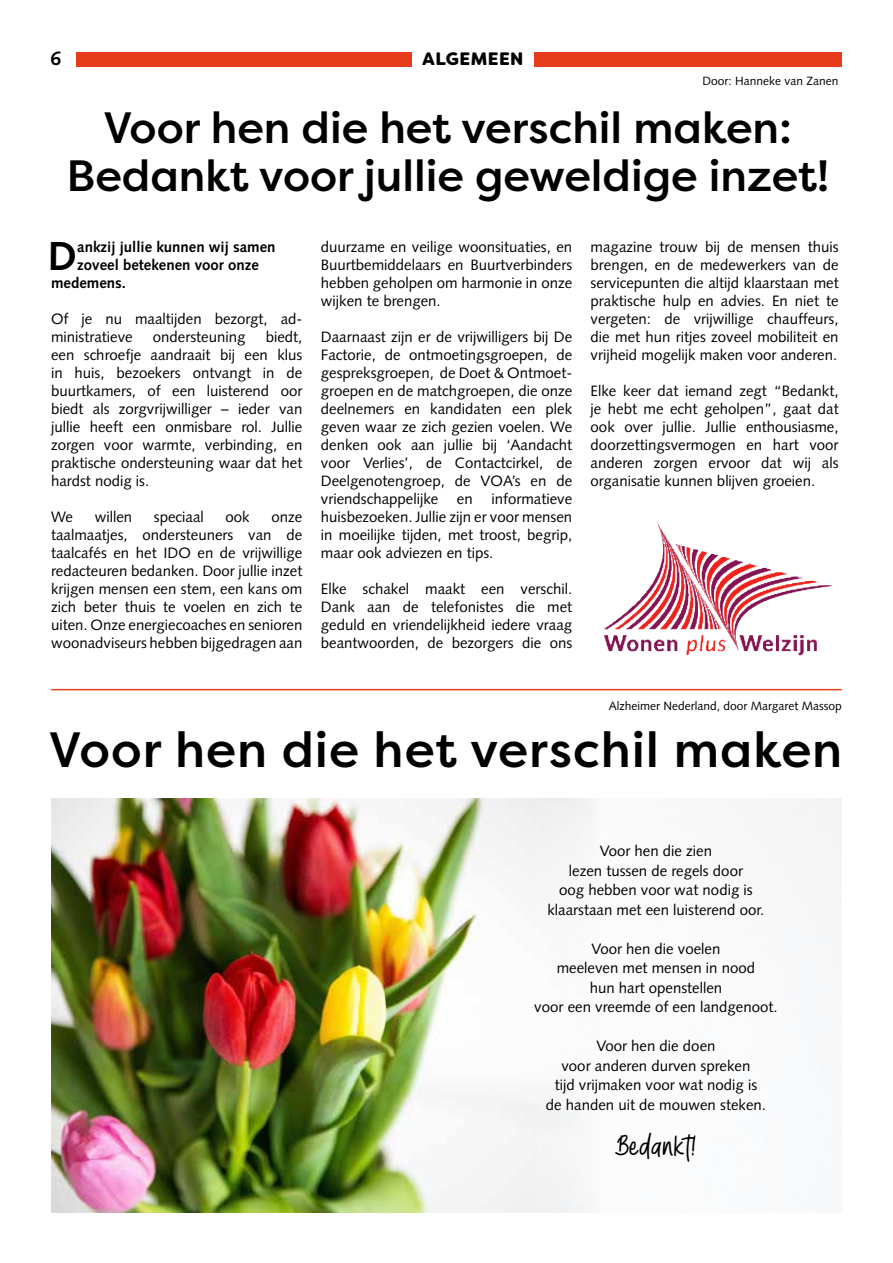
<style>
.page{position:relative;width:893px;height:1263px;background:#fff}
.page>*{position:absolute;margin:0;border:0;box-sizing:border-box;transform-origin:0 0}
.t1{font:500 49.5px "Filson Pro";letter-spacing:.02em;color:#000}
.t2{font:500 43.8px/48px "Filson Pro";color:#000;text-align:center}
.t3{font:700 40.5px "Syntax LT Std";color:#000}
.t4{font:30px "Sweeter Sandwich";color:#000}
.t5{font:700 19.5px "Syntax LT Std";color:#000}
.t6{font:900 18px "Filson Soft";letter-spacing:.02em;color:#000}
.t7{font:15px/18px "Syntax LT Std";color:#000;text-align:justify}
.t8{font:700 15px "Syntax LT Std";color:#000}
.t9{font:12px "Syntax LT Std";color:#000}
</style>
<div class="page">
<img style="left:51px;top:798px;width:451px;height:414px">
<div style="left:77px;top:52px;width:765px;height:15px;background:#e73c1c"></div>
<div style="left:412px;top:48px;width:122px;height:21px;background:#fff"></div>
<hr style="left:51px;top:689px;width:791px;height:1px;background:#e73c1c">
<img style="left:604px;top:521px;width:228px;height:135px">
<h3 class="t5" style="left:51px;top:47px;width:12px">6</h3>
<p class="t6" style="left:422px;top:47px;width:103px">ALGEMEEN</p>
<p class="t9" style="left:703px;top:73px;width:138px">Door: Hanneke van Zanen</p>
<h2 class="t2" style="left:66px;top:103px;width:764px">Voor hen die het verschil maken:<br>Bedankt voor jullie geweldige inzet!</h2>
<h3 class="t3" style="left:48px;top:233px;width:31px">D</h3>
<p class="t8" style="left:77px;top:238px;width:200px">ankzij jullie kunnen wij samen</p>
<p class="t8" style="left:77px;top:256px;width:183px">zoveel betekenen voor onze</p>
<p class="t8" style="left:51px;top:274px;width:76px">medemens.</p>
<p class="t7" style="left:51px;top:310px;width:253px">Of je nu maaltijden bezorgt, ad&shy;ministratieve</p>
<p class="t7" style="left:51px;top:328px;width:253px;text-indent:215px">biedt, een schroefje aandraait bij een klus in huis, bezoekers ontvangt in de buurtkamers, of een luisterend oor biedt als zorgvrijwilliger – ieder van jullie heeft een onmisbare rol. Jullie zorgen voor warmte, verbinding, en praktische ondersteuning waar dat het hardst nodig is.</p>
<p class="t7" style="left:51px;top:508px;width:23px">We</p>
<p class="t7" style="left:95px;top:508px;width:39px">willen</p>
<p class="t7" style="left:154px;top:508px;width:51px">speciaal</p>
<p class="t7" style="left:226px;top:508px;width:26px">ook</p>
<p class="t7" style="left:153px;top:328px;width:94px">ondersteuning</p>
<p class="t7" style="left:51px;top:508px;width:253px;text-indent:220px">onze taalmaatjes, ondersteuners van de taalcafés en het IDO en de vrijwillige redacteuren bedanken. Door jullie inzet krijgen mensen een stem, een kans om zich beter thuis te voelen en zich te uiten. Onze energiecoaches en senioren woonadviseurs hebben bijgedragen aan</p>
<p class="t7" style="left:321px;top:238px;width:253px">duurzame en veilige woonsituaties, en Buurtbemiddelaars en Buurtverbinders hebben geholpen om harmonie in onze wijken te brengen.</p>
<p class="t7" style="left:321px;top:328px;width:253px">Daarnaast zijn er de vrijwilligers bij De Factorie, de ontmoetingsgroepen, de gespreksgroepen, de Doet &amp; Ontmoet&shy;groepen en de matchgroepen, die onze deelnemers en kandidaten een plek geven waar ze zich gezien voelen. We denken ook aan jullie bij ‘Aandacht voor Verlies’, de Contactcirkel, de Deelgenotengroep, de VOA’s en de vriendschappelijke en informatieve huisbezoeken. Jullie zijn er voor mensen in moeilijke tijden, met troost, begrip, maar ook adviezen en tips.</p>
<p class="t7" style="left:321px;top:580px;width:253px">Elke schakel maakt een verschil.<br>Dank aan de telefonistes die met geduld en vriendelijkheid iedere vraag beantwoorden, de bezorgers die ons</p>
<p class="t7" style="left:591px;top:238px;width:250px">magazine trouw bij de mensen thuis brengen, en de medewerkers van de servicepunten die altijd klaarstaan met praktische hulp en advies. En niet te vergeten: de vrijwillige chauffeurs, die met hun ritjes zoveel mobiliteit en vrijheid mogelijk maken voor anderen.</p>
<p class="t7" style="left:591px;top:382px;width:250px">Elke keer dat iemand zegt “Bedankt, je hebt me echt geholpen”, gaat dat ook over jullie. Jullie enthousiasme, doorzettingsvermogen en hart voor anderen zorgen ervoor dat wij als organisatie kunnen blijven groeien.</p>
<p class="t9" style="left:609px;top:698px;width:234px">Alzheimer Nederland, door Margaret Massop</p>
<h1 class="t1" style="left:49px;top:715px;width:795px">Voor hen die het verschil maken</h1>
<p class="t7" style="left:547px;top:841px;width:219px;line-height:19.5px;text-align:center">Voor hen die zien<br>lezen tussen de regels door<br>oog hebben voor wat nodig is klaarstaan met een luisterend oor.</p>
<p class="t7" style="left:534px;top:939px;width:245px;line-height:19.5px;text-align:center">Voor hen die voelen<br>meeleven met mensen in nood<br>hun hart openstellen<br>voor een vreemde of een landgenoot.</p>
<p class="t7" style="left:546px;top:1036px;width:222px;line-height:19.5px;text-align:center">Voor hen die doen<br>voor anderen durven spreken<br>tijd vrijmaken voor wat nodig is de handen uit de mouwen steken.</p>
<h3 class="t4" style="left:616px;top:1128px;width:81px">Bedankt!</h3>
</div>
